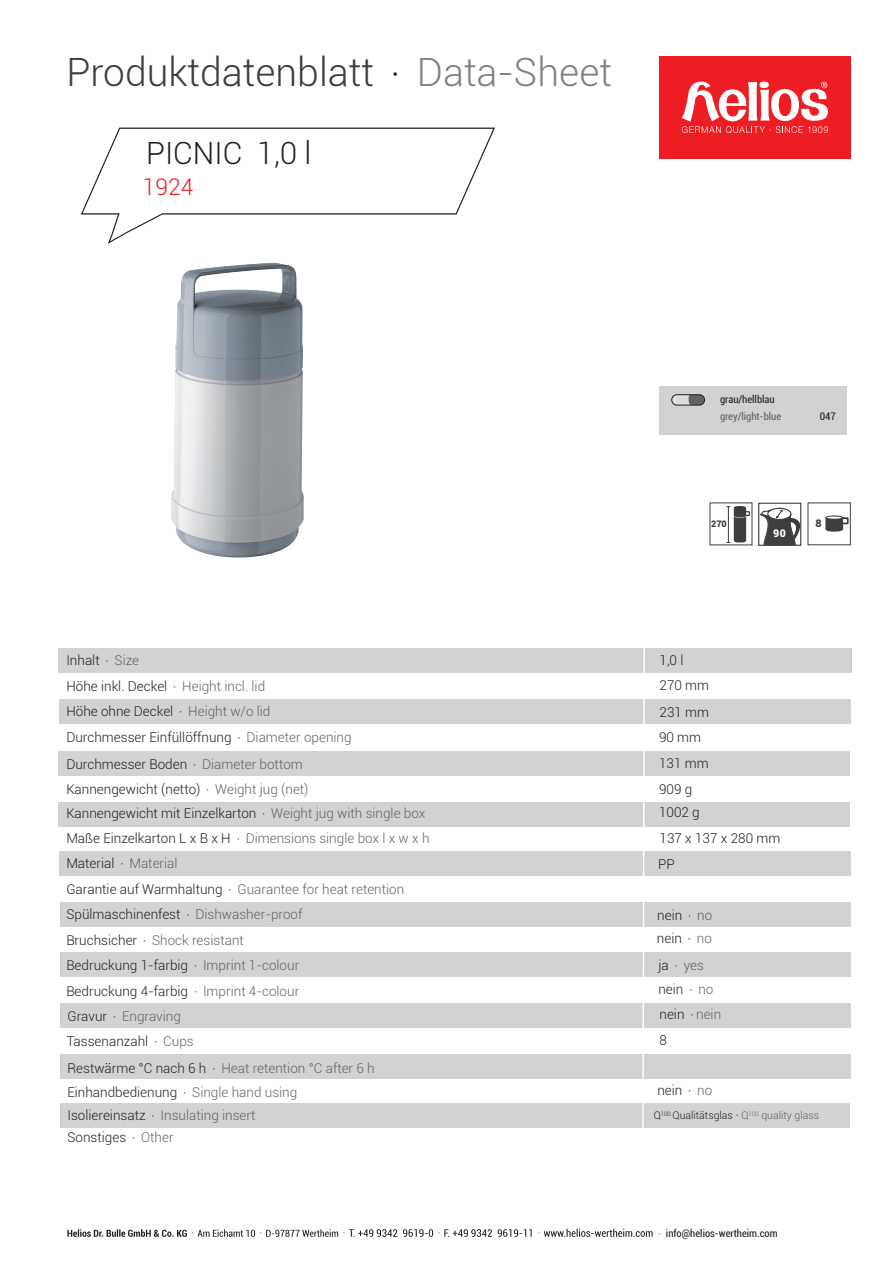
<style>
.page{position:relative;width:893px;height:1263px;background:#fff}
.page>*{position:absolute;margin:0;border:0;box-sizing:border-box;transform-origin:0 0}
.t1{font:300 39px "Roboto";color:#3e3e3f}
.t2{font:300 30.6px "Roboto";color:#231f20}
.t3{font:300 22.95px "Roboto";color:#ee1d23}
.t4{font:300 13.5px/25.2px "Roboto";color:#231f20}
.t5{font:300 13.5px/23.7px "Roboto";color:#636366}
.t6{font:condensed 10.5px "Roboto";color:#231f20}
.t7{font:300 10.5px "Roboto";color:#231f20}
.t8{font:condensed 10.5px "Roboto";color:#636366}
.t9{font:900 10.5px "Roboto";color:#fff}
.t10{font:900 10.5px "Roboto";color:#3e3e3f}
.t11{font:900 9px "Roboto";color:#3e3e3f}
.s1{font-family:"Myriad Pro";font-weight:400;color:#231f20}
.s2{color:#808285}
.s3{font-family:"Myriad Pro";font-weight:400}
.s4{color:#636366}
.s5{color:#231f20}
.s6{font-family:"Arial";font-weight:400}
.s7{font-family:"Arial";font-stretch:normal;font-size:9px}
</style>
<div class="page">
<svg style="left:67px;top:1229px;width:586px;height:8px"></svg>
<div style="left:659px;top:56px;width:191px;height:103px;background:#ee1d23"></div>
<svg style="left:682px;top:81px;width:146px;height:52px"></svg>
<div style="left:58px;top:648px;width:794px;height:24px;background:#d1d2d4"></div>
<div style="left:59px;top:699px;width:792px;height:25px;background:#d1d2d4"></div>
<div style="left:58px;top:751px;width:792px;height:25px;background:#d1d2d4"></div>
<div style="left:58px;top:802px;width:792px;height:24px;background:#d1d2d4"></div>
<div style="left:59px;top:851px;width:792px;height:25px;background:#d1d2d4"></div>
<div style="left:60px;top:902px;width:791px;height:25px;background:#d1d2d4"></div>
<div style="left:60px;top:952px;width:790px;height:25px;background:#d1d2d4"></div>
<div style="left:60px;top:1003px;width:790px;height:25px;background:#d1d2d4"></div>
<div style="left:60px;top:1054px;width:790px;height:25px;background:#d1d2d4"></div>
<div style="left:60px;top:1103px;width:790px;height:25px;background:#d1d2d4"></div>
<img style="left:171px;top:263px;width:133px;height:294px">
<svg style="left:641px;top:648px;width:5px;height:480px"></svg>
<svg style="left:726px;top:506px;width:24px;height:37px"></svg>
<div style="left:758px;top:503px;width:43px;height:43px;border:1px solid #3e3e3f"></div>
<svg style="left:759px;top:507px;width:42px;height:38px"></svg>
<div style="left:807px;top:502px;width:44px;height:43px;border:1px solid #3e3e3f"></div>
<svg style="left:825px;top:515px;width:24px;height:17px"></svg>
<svg style="left:80px;top:127px;width:415px;height:117px"></svg>
<div style="left:659px;top:386px;width:188px;height:49px;background:#d1d2d4"></div>
<div style="left:672px;top:395px;width:33px;height:10px;background:#dcdddf;border-radius:5px"></div>
<svg style="left:689px;top:395px;width:16px;height:10px"></svg>
<div style="left:672px;top:394px;width:33px;height:11px;border:1px solid #231f20;border-radius:5px"></div>
<h1 class="t1" style="left:66px;top:45px;width:547px">Produktdatenblatt <span class="s1">.</span> <span class="s2">Data-Sheet</span></h1>
<h2 class="t2" style="left:146px;top:131px;width:167px">PICNIC 1,0 l</h2>
<h3 class="t3" style="left:143px;top:170px;width:52px">1924</h3>
<p class="t6" style="left:720px;top:392px;width:56px">grau/hellblau</p>
<p class="t8" style="left:720px;top:409px;width:63px">grey/light-blue</p>
<p class="t6" style="left:820px;top:409px;width:18px">047</p>
<p class="t11" style="left:711px;top:518px;width:17px">270</p>
<p class="t9" style="left:773px;top:526px;width:14px">90</p>
<p class="t10" style="left:815px;top:515px;width:8px">8</p>
<p class="t4" style="left:66px;top:646px;width:200px;line-height:26.1px">Inhalt <span class="s3">.</span> <span class="s4">Size<br></span>Höhe inkl. Deckel <span class="s3">.</span> <span class="s4">Height incl. lid</span></p>
<p class="t4" style="left:66px;top:697px;width:287px;line-height:26.2px">Höhe ohne Deckel <span class="s3">.</span> <span class="s4">Height w/o lid </span>Durchmesser Einfüllöffnung <span class="s3">.</span> <span class="s4">Diameter opening </span>Durchmesser Boden <span class="s3">.</span> <span class="s4">Diameter bottom </span>Kannengewicht (netto) <span class="s3">.</span> <span class="s4">Weight jug (net)</span></p>
<p class="t4" style="left:66px;top:800px;width:365px">Kannengewicht mit Einzelkarton <span class="s3">.</span> <span class="s4">Weight jug with single box </span>Maße Einzelkarton L x B x H <span class="s3">.</span> <span class="s4">Dimensions single box l x w x h </span>Material <span class="s3">.</span> <span class="s4">Material<br></span>Garantie auf Warmhaltung <span class="s3">.</span> <span class="s4">Guarantee for heat retention </span>Spülmaschinenfest <span class="s3">.</span> <span class="s4">Dishwasher-proof<br></span>Bruchsicher <span class="s3">.</span> <span class="s4">Shock resistant<br></span>Bedruckung 1-farbig <span class="s3">.</span> <span class="s4">Imprint 1-colour</span></p>
<p class="t4" style="left:66px;top:979px;width:234px">Bedruckung 4-farbig <span class="s3">.</span> <span class="s4">Imprint 4-colour<br></span>Gravur <span class="s3">.</span> <span class="s4">Engraving<br></span>Tassenanzahl <span class="s3">.</span> <span class="s4">Cups</span></p>
<p class="t5" style="left:67px;top:1056px;width:309px"><span class="s5">Restwärme °C nach 6 h</span> <span class="s1">.</span> Heat retention °C after 6 h<br><span class="s5">Einhandbedienung</span> <span class="s1">.</span> Single hand using</p>
<p class="t4" style="left:67px;top:1124px;width:108px">Sonstiges <span class="s3">.</span> <span class="s4">Other</span></p>
<p class="t4" style="left:659px;top:647px;width:51px">1,0 l<br>270 mm</p>
<p class="t4" style="left:659px;top:699px;width:52px;line-height:25.8px">231 mm<br>90 mm<br>131 mm<br>909 g</p>
<p class="t4" style="left:658px;top:799px;width:124px;line-height:26px">1002 g<br>137 x 137 x 280 mm<br>PP</p>
<p class="t4" style="left:657px;top:904px;width:57px;line-height:22.4px">nein <span class="s3">.</span> <span class="s4">no </span>nein <span class="s3">.</span> <span class="s4">no</span></p>
<p class="t4" style="left:658px;top:952px;width:64px">ja <span class="s3">.</span> <span class="s4">yes </span>nein <span class="s3">.</span> <span class="s4">no </span>nein <span class="s3">.</span> <span class="s4">nein<br></span>8</p>
<p class="t4" style="left:657px;top:1077px;width:56px">nein <span class="s3">.</span> <span class="s4">no</span></p>
<p class="t5" style="left:67px;top:1103px;width:190px"><span class="s5">Isoliereinsatz</span> <span class="s1">.</span> Insulating insert</p>
<p class="t7" style="left:654px;top:1108px;width:167px">Q<sup>100</sup> Qualitätsglas <span class="s6">·</span> <span class="s4">Q</span><sup>100</sup> <span class="s4">quality glass</span></p>
<p class="t6" style="left:658px;top:1225px;width:121px"><span class="s7">·</span> info@helios-wertheim.com</p>
</div>
